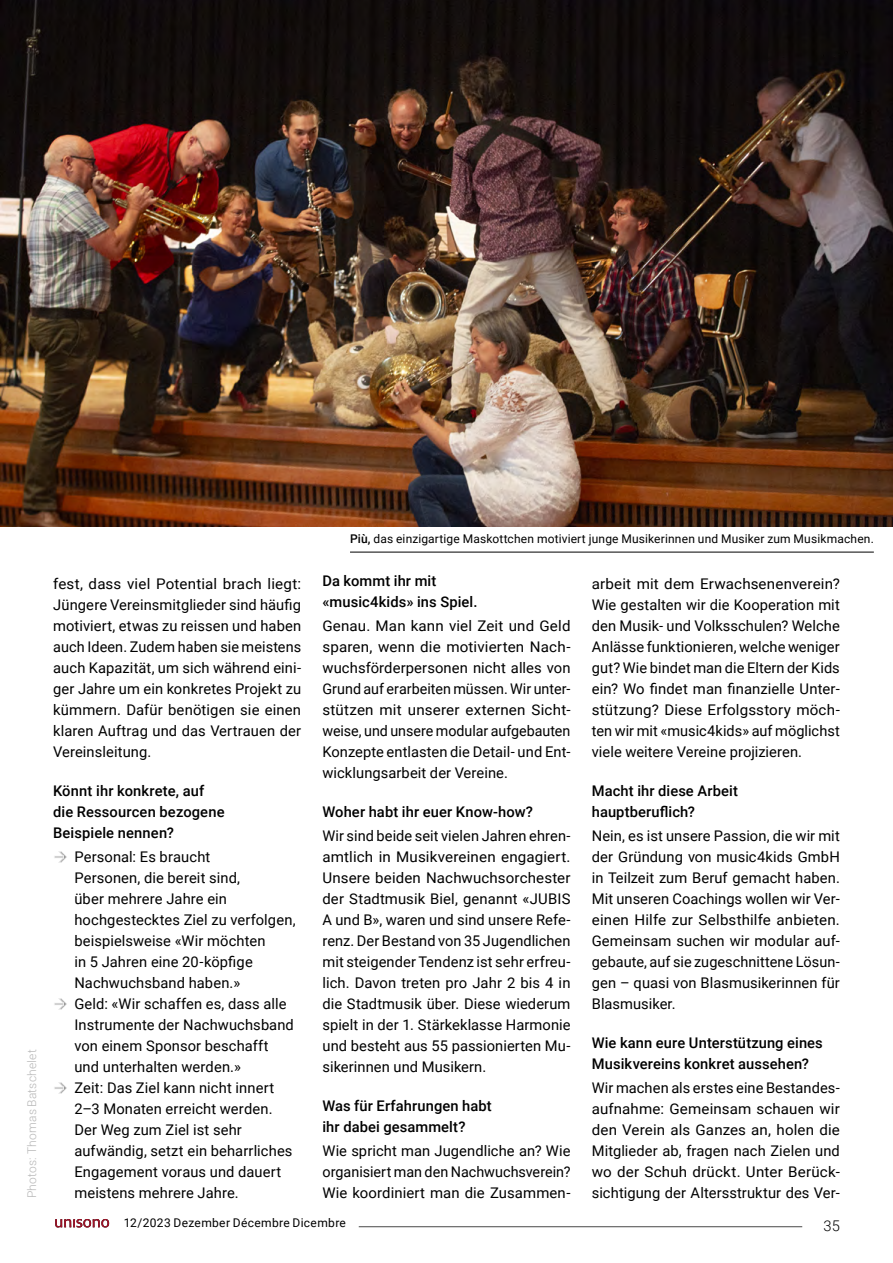
<style>
.page{position:relative;width:893px;height:1263px;background:#fff}
.page>*{position:absolute;margin:0;border:0;box-sizing:border-box;transform-origin:0 0}
.DE_Grundtext_ohne_Einzug{font:14.7px/21px "Roboto";letter-spacing:.005em;color:#000;text-align:justify}
.DE_Grundtext_Aufzaehlung{font:14.7px/21px "Roboto";letter-spacing:.01em;color:#000}
.DE_Zwischentitel{font:500 14.7px/21px "Roboto";letter-spacing:.005em;color:#000}
.t1{font:300 14.7px "Roboto";color:#000}
.DE_Legende_unten{font:12px "Roboto";letter-spacing:.015em;color:#000}
.DE_Bildquelle_mehrere_Bilder{font:300 12px "Roboto";letter-spacing:.02em;color:#b6b6b6}
.s1{font-weight:500}
</style>
<div class="page">
<hr style="left:359px;top:1226px;width:481px;height:1px;background:#484848">
<div style="left:802px;top:1223px;width:59px;height:6px;background:#fff"></div>
<svg style="left:55px;top:1219px;width:54px;height:8px"></svg>
<img style="left:0;top:0;width:893px;height:526px">
<hr style="left:350px;top:552px;width:524px;height:1px;background:#000">
<p class="DE_Bildquelle_mehrere_Bilder" style="left:24px;top:1198px;width:150px;rotate:-90deg">Photos: Thomas Batschelet</p>
<p class="DE_Grundtext_ohne_Einzug" style="left:53px;top:573px;width:250px">fest, dass viel Potential brach liegt:<br>Jüngere Vereinsmitglieder sind häufig motiviert, etwas zu reissen und haben auch Ideen. Zudem haben sie meistens auch Kapazität, um sich während eini&shy;ger Jahre um ein konkretes Projekt zu kümmern. Dafür benötigen sie einen klaren Auftrag und das Vertrauen der Vereinsleitung.</p>
<h2 class="DE_Zwischentitel" style="left:53px;top:780px;width:173px">Könnt ihr konkrete, auf die Ressourcen bezogene<br>Beispiele nennen?</h2>
<p class="DE_Grundtext_Aufzaehlung" style="left:74px;top:846px;width:223px">Personal: Es braucht<br>Personen, die bereit sind,<br>über mehrere Jahre ein hochgestecktes Ziel zu verfolgen, beispielsweise «Wir möchten<br>in 5 Jahren eine 20-köpfige<br>Nachwuchsband haben.»</p>
<p class="DE_Grundtext_Aufzaehlung" style="left:74px;top:993px;width:221px">Geld: «Wir schaffen es, dass alle<br>Instrumente der Nachwuchsband von einem Sponsor beschafft und unterhalten werden.»</p>
<p class="DE_Grundtext_Aufzaehlung" style="left:74px;top:1077px;width:220px">Zeit: Das Ziel kann nicht innert<br>2–3 Monaten erreicht werden.<br>Der Weg zum Ziel ist sehr aufwändig, setzt ein beharrliches<br>Engagement voraus und dauert meistens mehrere Jahre.</p>
<p class="DE_Legende_unten" style="left:350px;top:531px;width:525px"><span class="s1">Più,</span> das einzigartige Maskottchen motiviert junge Musikerinnen und Musiker zum Musikmachen.</p>
<h2 class="DE_Zwischentitel" style="left:322px;top:570px;width:157px">Da kommt ihr mit «music4kids» ins Spiel.</h2>
<p class="DE_Grundtext_ohne_Einzug" style="left:322px;top:615px;width:250px">Genau. Man kann viel Zeit und Geld sparen, wenn die motivierten Nach&shy;wuchsförderpersonen nicht alles von Grund auf erarbeiten müssen. Wir unter&shy;stützen mit unserer externen Sicht&shy;weise, und unsere modular aufgebauten Konzepte entlasten die Detail- und Ent&shy;wicklungsarbeit der Vereine.</p>
<h2 class="DE_Zwischentitel" style="left:322px;top:801px;width:212px">Woher habt ihr euer Know-how?</h2>
<p class="DE_Grundtext_ohne_Einzug" style="left:322px;top:825px;width:250px">Wir sind beide seit vielen Jahren ehren&shy;amtlich in Musikvereinen engagiert.<br>Unsere beiden Nachwuchsorchester der Stadtmusik Biel, genannt «JUBIS A und B», waren und sind unsere Refe&shy;renz. Der Bestand von 35 Jugendlichen mit steigender Tendenz ist sehr erfreu&shy;lich. Davon treten pro Jahr 2 bis 4 in die Stadtmusik über. Diese wiederum spielt in der 1. Stärkeklasse Harmonie und besteht aus 55 passionierten Mu&shy;sikerinnen und Musikern.</p>
<h2 class="DE_Zwischentitel" style="left:322px;top:1095px;width:171px">Was für Erfahrungen habt ihr dabei gesammelt?</h2>
<p class="DE_Grundtext_ohne_Einzug" style="left:322px;top:1140px;width:250px">Wie spricht man Jugendliche an? Wie organisiert man den Nachwuchsverein?<br>Wie koordiniert man die Zusammen-</p>
<p class="DE_Grundtext_ohne_Einzug" style="left:592px;top:573px;width:250px">arbeit mit dem Erwachsenenverein?<br>Wie gestalten wir die Kooperation mit den Musik- und Volksschulen? Welche Anlässe funktionieren, welche weniger gut? Wie bindet man die Eltern der Kids ein? Wo findet man finanzielle Unter&shy;stützung? Diese Erfolgsstory möch&shy;ten wir mit «music4kids» auf möglichst viele weitere Vereine projizieren.</p>
<h2 class="DE_Zwischentitel" style="left:592px;top:780px;width:148px">Macht ihr diese Arbeit hauptberuflich?</h2>
<p class="DE_Grundtext_ohne_Einzug" style="left:592px;top:825px;width:250px">Nein, es ist unsere Passion, die wir mit der Gründung von music4kids GmbH in Teilzeit zum Beruf gemacht haben.<br>Mit unseren Coachings wollen wir Ver&shy;einen Hilfe zur Selbsthilfe anbieten.<br>Gemeinsam suchen wir modular auf&shy;gebaute, auf sie zugeschnittene Lösun&shy;gen – quasi von Blasmusikerinnen für Blasmusiker.</p>
<h2 class="DE_Zwischentitel" style="left:592px;top:1032px;width:233px">Wie kann eure Unterstützung eines<br>Musikvereins konkret aussehen?</h2>
<p class="DE_Grundtext_ohne_Einzug" style="left:592px;top:1077px;width:250px">Wir machen als erstes eine Bestandes&shy;aufnahme: Gemeinsam schauen wir den Verein als Ganzes an, holen die Mitglieder ab, fragen nach Zielen und wo der Schuh drückt. Unter Berück&shy;sichtigung der Altersstruktur des Ver-</p>
<p class="DE_Legende_unten" style="left:124px;top:1214px;width:224px">12/2023 Dezember Décembre Dicembre</p>
<p class="t1" style="left:823px;top:1216px;width:18px">35</p>
</div>
